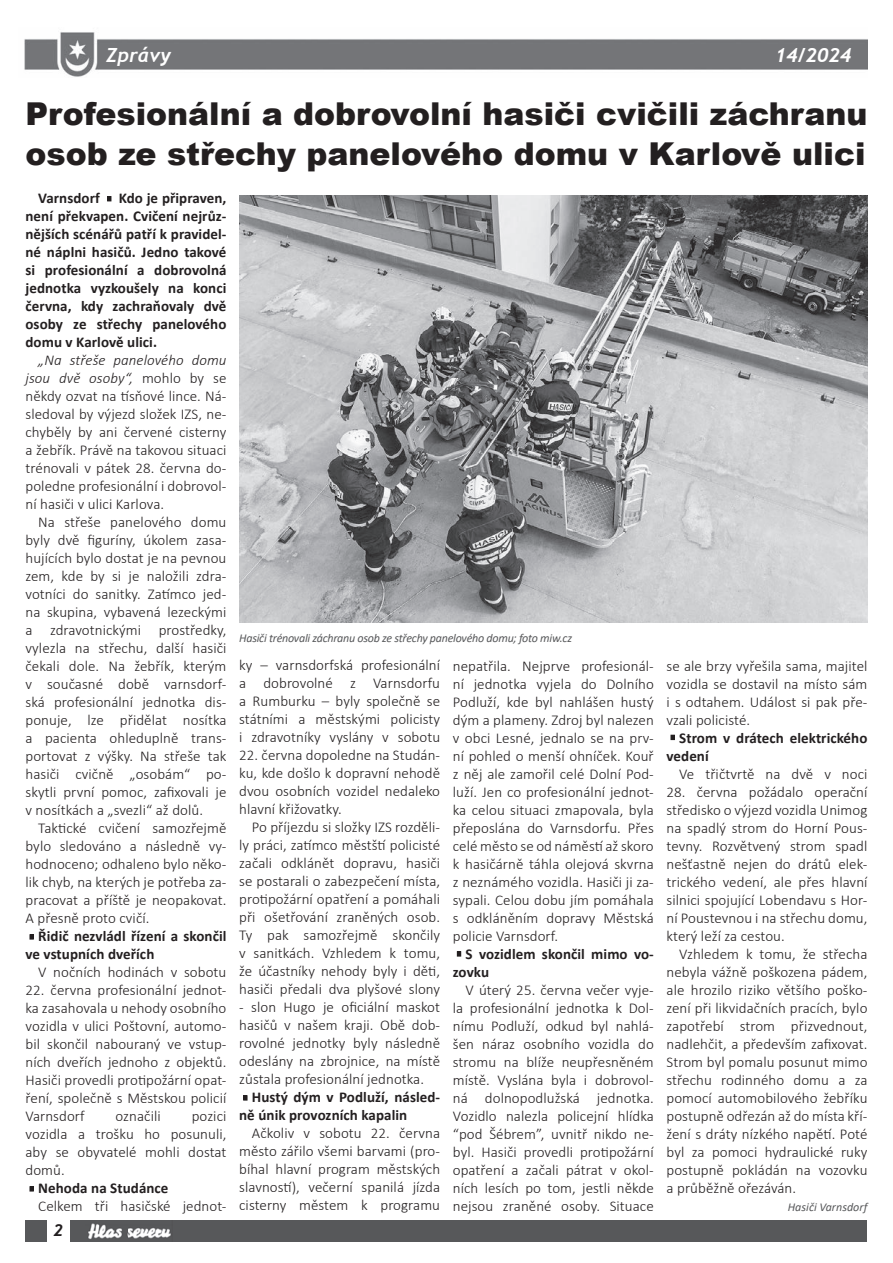
<style>
.page{position:relative;width:893px;height:1263px;background:#fff}
.page>*{position:absolute;margin:0;border:0;box-sizing:border-box;transform-origin:0 0}
.t1{font:900 31.5px/40.5px "Arial";color:#231f20}
.t2{font:italic 700 19.5px "Trebuchet";color:#fff}
.t3{font:italic 700 16.5px "Trebuchet";color:#231f20}
.t4{font:300 15px/18px "Calibri";letter-spacing:.005em;color:#231f20;text-align:justify}
.t5{font:700 15px/18px "Calibri";letter-spacing:.005em;color:#231f20}
.t6{font:italic 12px "Calibri";letter-spacing:-.02em;color:#57585a}
.t7{font:italic 12px "Calibri";letter-spacing:.005em;color:#57585a}
.s1{font-style:italic}
</style>
<div class="page">
<img style="left:24px;top:32px;width:843px;height:45px">
<div style="left:26px;top:1220px;width:841px;height:22px;background:#57585a"></div>
<img style="left:88px;top:1223px;width:83px;height:16px">
<div style="left:47px;top:1218px;width:23px;height:27px;background:#fff"></div>
<svg style="left:107px;top:196px;width:4px;height:5px"></svg>
<svg style="left:30px;top:934px;width:4px;height:5px"></svg>
<img style="left:239px;top:195px;width:629px;height:427px">
<svg style="left:30px;top:1186px;width:4px;height:5px"></svg>
<svg style="left:457px;top:951px;width:4px;height:5px"></svg>
<svg style="left:243px;top:1095px;width:4px;height:5px"></svg>
<svg style="left:671px;top:735px;width:4px;height:5px"></svg>
<h2 class="t2" style="left:106px;top:43px;width:67px">Zprávy</h2>
<h2 class="t2" style="left:775px;top:43px;width:78px">14/2024</h2>
<h1 class="t1" style="left:26px;top:92px;width:843px">Profesionální a dobrovolní hasiči cvičili záchranu osob ze střechy panelového domu v Karlově ulici</h1>
<p class="t5" style="left:38px;top:189px;width:63px">Varnsdorf</p>
<p class="t5" style="left:26px;top:189px;width:203px;text-align:justify;text-indent:93px">Kdo je připraven, není překvapen. Cvičení nejrůz&shy;nějších scénářů patří k pravidel&shy;né náplni hasičů. Jedno takové si profesionální a dobrovolná jednotka vyzkoušely na konci června, kdy zachraňovaly dvě osoby ze střechy panelového domu v Karlově ulici.</p>
<p class="t4" style="left:26px;top:351px;width:202px;text-indent:13px"><span class="s1">„Na střeše panelového domu jsou dvě osoby“,</span> mohlo by se někdy ozvat na tísňové lince. Ná&shy;sledoval by výjezd složek IZS, ne&shy;chyběly by ani červené cisterny a žebřík. Právě na takovou situaci trénovali v pátek 28. června do&shy;poledne profesionální i dobrovol&shy;ní hasiči v ulici Karlova.</p>
<p class="t4" style="left:26px;top:513px;width:202px;text-indent:13px">Na střeše panelového domu byly dvě figuríny, úkolem zasa&shy;hujících bylo dostat je na pevnou zem, kde by si je naložili zdra&shy;votníci do sanitky. Zatímco jed&shy;na skupina, vybavená lezeckými a zdravotnickými prostředky, vylezla na střechu, další hasiči čekali dole. Na žebřík, kterým v současné době varnsdorf&shy;ská profesionální jednotka dis&shy;ponuje, lze přidělat nosítka a pacienta ohleduplně trans&shy;portovat z výšky. Na střeše tak hasiči cvičně „osobám“ po&shy;skytli první pomoc, zafixovali je v nosítkách a „svezli“ až dolů.</p>
<p class="t4" style="left:26px;top:819px;width:202px;text-indent:13px">Taktické cvičení samozřejmě bylo sledováno a následně vy&shy;hodnoceno; odhaleno bylo něko&shy;lik chyb, na kterých je potřeba za&shy;pracovat a příště je neopakovat.<br>A přesně proto cvičí.</p>
<p class="t5" style="left:26px;top:927px;width:202px;text-indent:13px">Řidič nezvládl řízení a skončil ve vstupních dveřích</p>
<p class="t4" style="left:38px;top:963px;width:190px">V nočních hodinách v sobotu</p>
<p class="t4" style="left:26px;top:981px;width:202px">22. června profesionální jednot&shy;ka zasahovala u nehody osobního vozidla v ulici Poštovní, automo&shy;bil skončil nabouraný ve vstup&shy;ních dveřích jednoho z objektů.<br>Hasiči provedli protipožární opat&shy;ření, společně s Městskou policií Varnsdorf</p>
<p class="t6" style="left:239px;top:630px;width:334px">Hasiči trénovali záchranu osob ze střechy panelového domu; foto miw.cz</p>
<p class="t4" style="left:239px;top:656px;width:202px">ky – varnsdorfská profesionální a dobrovolné z Varnsdorfu a Rumburku – byly společně se státními a městskými policisty i zdravotníky vyslány v sobotu</p>
<p class="t4" style="left:239px;top:746px;width:202px">22. června dopoledne na Studán&shy;ku, kde došlo k dopravní nehodě dvou osobních vozidel nedaleko hlavní křižovatky.</p>
<p class="t4" style="left:239px;top:818px;width:202px;text-indent:13px">Po příjezdu si složky IZS rozděli&shy;ly práci, zatímco městští policisté začali odklánět dopravu, hasiči se postarali o zabezpečení místa, protipožární opatření a pomáhali při ošetřování zraněných osob.<br>Ty pak samozřejmě skončily v sanitkách. Vzhledem k tomu, že účastníky nehody byly i děti, hasiči předali dva plyšové slony</p>
<p class="t4" style="left:239px;top:998px;width:202px">- slon Hugo je oficiální maskot hasičů v našem kraji. Obě dob&shy;rovolné jednotky byly následně odeslány na zbrojnice, na místě zůstala profesionální jednotka.</p>
<p class="t5" style="left:239px;top:1088px;width:202px;text-indent:13px">Hustý dým v Podluží, násled&shy;ně únik provozních kapalin</p>
<p class="t4" style="left:239px;top:1124px;width:202px;text-indent:13px">Ačkoliv v sobotu 22. června město zářilo všemi barvami (pro&shy;bíhal hlavní program městských slavností), večerní spanilá jízda cisterny městem k programu</p>
<p class="t4" style="left:453px;top:657px;width:202px">nepatřila. Nejprve profesionál&shy;ní jednotka vyjela do Dolního Podluží, kde byl nahlášen hustý dým a plameny. Zdroj byl nalezen v obci Lesné, jednalo se na prv&shy;ní pohled o menší ohníček. Kouř z něj ale zamořil celé Dolní Pod&shy;luží. Jen co profesionální jednot&shy;ka celou situaci zmapovala, byla přeposlána do Varnsdorfu. Přes celé město se od náměstí až skoro k hasičárně táhla olejová skvrna z neznámého vozidla. Hasiči ji za&shy;sypali. Celou dobu jím pomáhala s odkláněním dopravy Městská policie Varnsdorf.</p>
<p class="t5" style="left:453px;top:944px;width:202px;text-indent:13px">S vozidlem skončil mimo vo&shy;zovku</p>
<p class="t4" style="left:453px;top:981px;width:202px;text-indent:13px">V úterý 25. června večer vyje&shy;la profesionální jednotka k Dol&shy;nímu Podluží, odkud byl nahlá&shy;šen náraz osobního vozidla do stromu na blíže neupřesněném místě. Vyslána byla i dobrovol&shy;ná dolnopodlužská jednotka.<br>Vozidlo nalezla policejní hlídka “pod Šébrem”, uvnitř nikdo ne&shy;byl. Hasiči provedli protipožární opatření a začali pátrat v okol&shy;ních lesích po tom, jestli někde nejsou zraněné osoby. Situace</p>
<p class="t4" style="left:666px;top:657px;width:202px">se ale brzy vyřešila sama, majitel vozidla se dostavil na místo sám i s odtahem. Událost si pak pře&shy;vzali policisté.</p>
<p class="t5" style="left:666px;top:728px;width:202px;text-indent:13px">Strom v drátech elektrického vedení</p>
<p class="t4" style="left:679px;top:765px;width:190px">Ve třičtvrtě na dvě v noci</p>
<p class="t4" style="left:666px;top:783px;width:202px">28. června požádalo operační středisko o výjezd vozidla Unimog na spadlý strom do Horní Pous&shy;tevny. Rozvětvený strom spadl nešťastně nejen do drátů elek&shy;trického vedení, ale přes hlavní silnici spojující Lobendavu s Hor&shy;ní Poustevnou i na střechu domu, který leží za cestou.</p>
<p class="t4" style="left:666px;top:945px;width:202px;text-indent:13px">Vzhledem k tomu, že střecha nebyla vážně poškozena pádem, ale hrozilo riziko většího poško&shy;zení při likvidačních pracích, bylo zapotřebí strom přizvednout, nadlehčit, a především zafixovat.<br>Strom byl pomalu posunut mimo střechu rodinného domu a za pomocí automobilového žebříku postupně odřezán až do místa kří&shy;žení s dráty nízkého napětí. Poté byl za pomoci hydraulické ruky postupně pokládán na vozovku a průběžně ořezáván.</p>
<p class="t7" style="left:788px;top:1198px;width:81px">Hasiči Varnsdorf</p>
<p class="t4" style="left:116px;top:1107px;width:47px">označili</p>
<p class="t4" style="left:26px;top:1107px;width:202px;text-indent:166px">pozici vozidla a trošku ho posunuli, aby se obyvatelé mohli dostat domů.</p>
<p class="t5" style="left:38px;top:1179px;width:132px">Nehoda na Studánce</p>
<p class="t4" style="left:38px;top:1197px;width:190px">Celkem tři hasičské jednot-</p>
<p class="t3" style="left:54px;top:1219px;width:11px">2</p>
</div>
